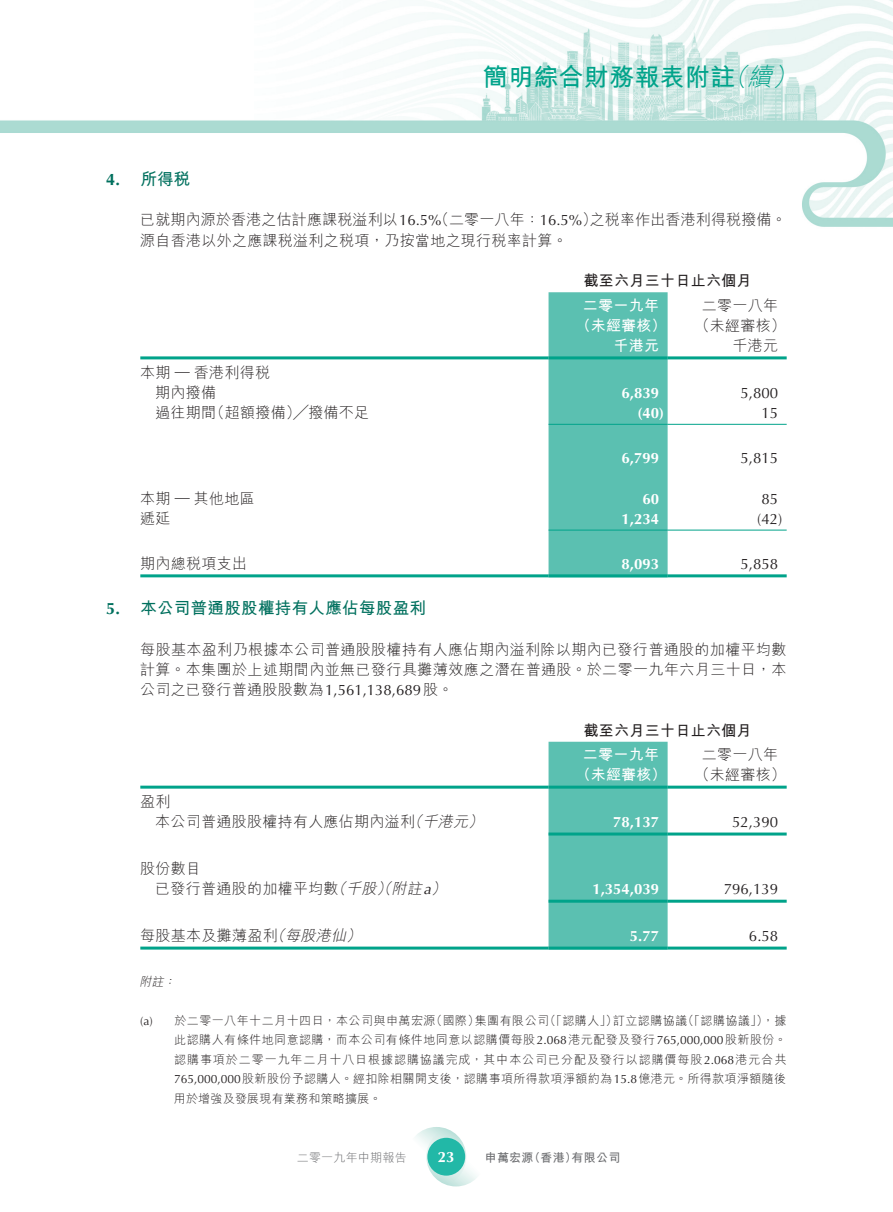
<style>
.page{position:relative;width:893px;height:1212px;background:#fff}
.page>*{position:absolute;margin:0;border:0;box-sizing:border-box;transform-origin:0 0}
.t1{font:700 24.75px "M Hei HK";letter-spacing:.02em;color:#00a38a}
.t2{font:700 16.5px "M Hei HK";letter-spacing:.02em;color:#00705e}
.t3{font:300 15px/20.2px "M Hei HK";letter-spacing:.02em;color:#231f20}
.t4{font:700 15px "Optima LT Std";color:#fff}
.t5{font:15px "Optima LT Std";color:#231f20}
.t6{font:700 15px "M Hei HK";letter-spacing:.02em;color:#fff}
.t7{font:700 15px "M Hei HK";letter-spacing:.02em;color:#231f20}
.t8{font:300 12px/19.5px "M Hei HK";letter-spacing:.03em;color:#231f20;text-align:justify}
.t9{font:700 12px "M Hei HK";letter-spacing:.02em;color:#6c6d70}
.t10{font:300 12px "M Hei HK";letter-spacing:.02em;color:#6c6d70}
.t11{font:italic 300 12px "M Hei HK";color:#231f20}
.s1{font-weight:300;font-style:italic}
.s2{font-family:"Optima LT Std"}
.s3{font-family:"Optima LT Std";font-weight:400}
.s4{font-style:italic}
.s5{font-family:"Optima LT Std";font-weight:400;font-style:italic}
</style>
<div class="page">
<img style="left:0;top:0;width:893px;height:227px">
<svg style="left:407px;top:1127px;width:59px;height:59px"></svg>
<svg style="left:426px;top:1127px;width:60px;height:59px"></svg>
<div style="left:427px;top:1138px;width:38px;height:37px;background:#22b8a7;border-radius:50%"></div>
<div style="left:549px;top:292px;width:119px;height:282px;background:#5bc0b1"></div>
<hr style="left:140px;top:356px;width:409px;height:3px;background:#00a38a">
<hr style="left:549px;top:356px;width:119px;height:3px;background:#00a38a">
<hr style="left:668px;top:356px;width:119px;height:3px;background:#00a38a">
<hr style="left:549px;top:424px;width:119px;height:1px;background:#00a38a">
<hr style="left:668px;top:424px;width:119px;height:1px;background:#00a38a">
<hr style="left:549px;top:530px;width:119px;height:1px;background:#00a38a">
<hr style="left:668px;top:530px;width:119px;height:1px;background:#00a38a">
<hr style="left:140px;top:574px;width:409px;height:3px;background:#00a38a">
<hr style="left:549px;top:574px;width:119px;height:3px;background:#00a38a">
<hr style="left:668px;top:574px;width:119px;height:3px;background:#00a38a">
<div style="left:549px;top:742px;width:119px;height:204px;background:#5bc0b1"></div>
<hr style="left:140px;top:786px;width:409px;height:3px;background:#00a38a">
<hr style="left:549px;top:786px;width:119px;height:3px;background:#00a38a">
<hr style="left:668px;top:786px;width:119px;height:3px;background:#00a38a">
<hr style="left:549px;top:832px;width:119px;height:3px;background:#00a38a">
<hr style="left:668px;top:832px;width:119px;height:3px;background:#00a38a">
<hr style="left:549px;top:900px;width:119px;height:3px;background:#00a38a">
<hr style="left:668px;top:900px;width:119px;height:3px;background:#00a38a">
<hr style="left:140px;top:946px;width:409px;height:3px;background:#00a38a">
<hr style="left:549px;top:946px;width:119px;height:3px;background:#00a38a">
<hr style="left:668px;top:946px;width:119px;height:3px;background:#00a38a">
<h1 class="t1" style="left:483px;top:59px;width:321px">簡明綜合財務報表附註<span class="s1">（續）</span></h1>
<p class="t2" style="left:106px;top:167px;width:86px"><span class="s2">4.</span> 所得稅</p>
<p class="t3" style="left:140px;top:209px;width:648px">已就期內源於香港之估計應課稅溢利以<span class="s3">16.5%</span>（二零一八年：<span class="s3">16.5%</span>）之稅率作出香港利得稅撥備。源自香港以外之應課稅溢利之稅項，乃按當地之現行稅率計算。</p>
<p class="t7" style="left:584px;top:270px;width:169px">截至六月三十日止六個月</p>
<p class="t6" style="left:583px;top:294px;width:78px">二零一九年</p>
<p class="t3" style="left:702px;top:295px;width:78px">二零一八年</p>
<p class="t6" style="left:576px;top:314px;width:92px">（未經審核）</p>
<p class="t3" style="left:695px;top:315px;width:92px">（未經審核）</p>
<p class="t6" style="left:613px;top:335px;width:47px">千港元</p>
<p class="t3" style="left:733px;top:335px;width:47px">千港元</p>
<p class="t3" style="left:155px;top:362px;width:116px;text-indent:-15px">本期 <span class="s3">—</span> 香港利得稅期內撥備</p>
<p class="t4" style="left:622px;top:384px;width:39px">6,839</p>
<p class="t5" style="left:741px;top:384px;width:39px">5,800</p>
<p class="t3" style="left:155px;top:402px;width:215px">過往期間（超額撥備）╱撥備不足</p>
<p class="t4" style="left:637px;top:404px;width:28px">(40)</p>
<p class="t5" style="left:761px;top:404px;width:18px">15</p>
<p class="t4" style="left:622px;top:449px;width:39px">6,799</p>
<p class="t5" style="left:741px;top:449px;width:39px">5,815</p>
<p class="t3" style="left:140px;top:488px;width:116px">本期 <span class="s3">—</span> 其他地區</p>
<p class="t4" style="left:642px;top:490px;width:18px">60</p>
<p class="t5" style="left:761px;top:490px;width:18px">85</p>
<p class="t3" style="left:140px;top:508px;width:32px">遞延</p>
<p class="t4" style="left:622px;top:510px;width:39px">1,234</p>
<p class="t5" style="left:757px;top:510px;width:27px">(42)</p>
<p class="t3" style="left:140px;top:553px;width:108px">期內總稅項支出</p>
<p class="t4" style="left:622px;top:555px;width:39px">8,093</p>
<p class="t5" style="left:741px;top:555px;width:39px">5,858</p>
<p class="t2" style="left:106px;top:596px;width:321px"><span class="s2">5.</span> 本公司普通股股權持有人應佔每股盈利</p>
<p class="t3" style="left:140px;top:639px;width:648px;text-align:justify">每股基本盈利乃根據本公司普通股股權持有人應佔期內溢利除以期內已發行普通股的加權平均數計算。本集團於上述期間內並無已發行具攤薄效應之潛在普通股。於二零一九年六月三十日，本公司之已發行普通股股數為<span class="s3">1,561,138,689</span>股。</p>
<p class="t7" style="left:584px;top:719px;width:169px">截至六月三十日止六個月</p>
<p class="t6" style="left:583px;top:744px;width:78px">二零一九年</p>
<p class="t3" style="left:702px;top:744px;width:78px">二零一八年</p>
<p class="t6" style="left:576px;top:764px;width:92px">（未經審核）</p>
<p class="t3" style="left:695px;top:764px;width:92px">（未經審核）</p>
<p class="t3" style="left:155px;top:791px;width:333px;text-indent:-15px">盈利<br>本公司普通股股權持有人應佔期內溢利<span class="s4">（千港元）</span></p>
<p class="t4" style="left:613px;top:813px;width:47px">78,137</p>
<p class="t5" style="left:732px;top:813px;width:47px">52,390</p>
<p class="t3" style="left:155px;top:858px;width:295px;text-indent:-15px">股份數目<br>已發行普通股的加權平均數<span class="s4">（千股）（附註</span><span class="s5">a</span><span class="s4">）</span></p>
<p class="t4" style="left:592px;top:880px;width:68px">1,354,039</p>
<p class="t5" style="left:724px;top:880px;width:56px">796,139</p>
<p class="t3" style="left:140px;top:925px;width:225px">每股基本及攤薄盈利<span class="s4">（每股港仙）</span></p>
<p class="t4" style="left:630px;top:927px;width:31px">5.77</p>
<p class="t5" style="left:749px;top:927px;width:31px">6.58</p>
<p class="t11" style="left:139px;top:975px;width:40px">附註：</p>
<p class="t8" style="left:174px;top:1010px;width:614px;text-indent:-33px"><span class="s3">(a)</span> 於二零一八年十二月十四日，本公司與申萬宏源（國際）集團有限公司（「認購人」）訂立認購協議（「認購協議」），據此認購人有條件地同意認購，而本公司有條件地同意以認購價每股<span class="s3">2.068</span>港元配發及發行<span class="s3">765,000,000</span>股新股份。認購事項於二零一九年二月十八日根據認購協議完成，其中本公司已分配及發行以認購價每股<span class="s3">2.068</span>港元合共<span class="s3">765,000,000</span>股新股份予認購人。經扣除相關開支後，認購事項所得款項淨額約為<span class="s3">15.8</span>億港元。所得款項淨額隨後用於增強及發展現有業務和策略擴展。</p>
<p class="t10" style="left:297px;top:1151px;width:111px">二零一九年中期報告</p>
<p class="t4" style="left:438px;top:1148px;width:18px">23</p>
<p class="t9" style="left:485px;top:1149px;width:137px">申萬宏源（香港）有限公司</p>
</div>
